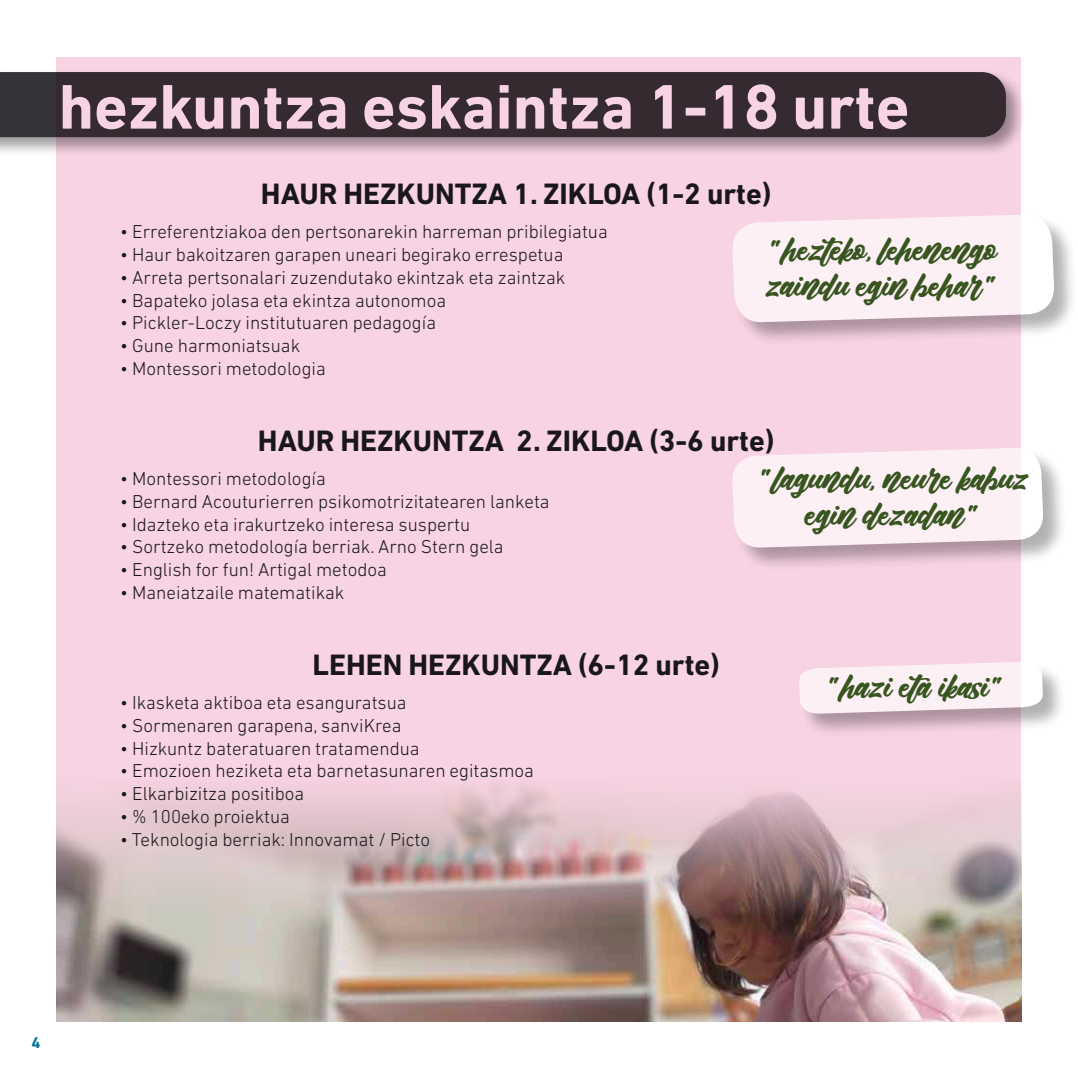
<style>
.page{position:relative;width:1078px;height:1078px;background:#fff}
.page>*{position:absolute;margin:0;border:0;box-sizing:border-box;transform-origin:0 0}
.t1{font:700 64px "DIN Next LT Pro";color:#fff}
.t2{font:700 30px "DIN Next LT Pro";color:#1a171c}
.t3{font:26px/36px "Adhellia DEMOFORPERSONALUSE";color:#385520}
.t4{font:300 19px "DIN Next LT Pro";color:#1a171c}
.t5{font:700 16px "DIN Next LT Pro";color:#007297}
</style>
<div class="page">
<div style="left:57px;top:57px;width:963px;height:963px;background:#f8d3e3"></div>
<div style="left:0;top:68px;width:1025px;height:90px;background:#1a171c;opacity:.5"></div>
<svg style="left:0;top:72px;width:1005px;height:65px;background:#342b30"></svg>
<img style="left:57px;top:785px;width:963px;height:235px">
<div style="left:732px;top:214px;width:345px;height:132px;background:#1a171c;opacity:.5"></div>
<svg style="left:732px;top:214px;width:322px;height:109px;background:#f8ebf1"></svg>
<div style="left:732px;top:448px;width:335px;height:123px;background:#1a171c;opacity:.5"></div>
<svg style="left:732px;top:447px;width:311px;height:101px;background:#f8ebf0"></svg>
<div style="left:799px;top:661px;width:267px;height:76px;background:#1a171c;opacity:.5"></div>
<svg style="left:799px;top:661px;width:244px;height:53px"></svg>
<h1 class="t1" style="left:59px;top:69px;width:852px">hezkuntza eskaintza 1-18 urte</h1>
<p class="t2" style="left:261px;top:176px;width:511px">HAUR HEZKUNTZA 1. ZIKLOA (1-2 urte)</p>
<p class="t4" style="left:120px;top:221px;width:489px">• Erreferentziakoa den pertsonarekin harreman pribilegiatua</p>
<p class="t4" style="left:120px;top:243px;width:444px">• Haur bakoitzaren garapen uneari begirako errespetua</p>
<p class="t4" style="left:120px;top:266px;width:446px">• Arreta pertsonalari zuzendutako ekintzak eta zaintzak</p>
<p class="t4" style="left:120px;top:289px;width:327px">• Bapateko jolasa eta ekintza autonomoa</p>
<p class="t4" style="left:120px;top:312px;width:317px">• Pickler-Loczy institutuaren pedagogía</p>
<p class="t4" style="left:120px;top:335px;width:181px">• Gune harmoniatsuak</p>
<p class="t4" style="left:120px;top:357px;width:207px">• Montessori metodologia</p>
<p class="t3" style="left:765px;top:231px;width:233px">"hezteko, lehenengo zaindu egin behar"</p>
<p class="t2" style="left:258px;top:423px;width:518px">HAUR HEZKUNTZA 2. ZIKLOA (3-6 urte)</p>
<p class="t4" style="left:120px;top:467px;width:207px">• Montessori metodología</p>
<p class="t4" style="left:120px;top:490px;width:431px">• Bernard Acouturierren psikomotrizitatearen lanketa</p>
<p class="t4" style="left:120px;top:513px;width:351px">• Idazteko eta irakurtzeko interesa suspertu</p>
<p class="t4" style="left:120px;top:536px;width:385px">• Sortzeko metodología berriak. Arno Stern gela</p>
<p class="t4" style="left:120px;top:558px;width:268px">• English for fun! Artigal metodoa</p>
<p class="t4" style="left:120px;top:581px;width:226px">• Maneiatzaile matematikak</p>
<p class="t3" style="left:757px;top:460px;width:271px">"lagundu, neure kabuz</p>
<p class="t3" style="left:804px;top:496px;width:177px">egin dezadan"</p>
<p class="t2" style="left:312px;top:647px;width:408px">LEHEN HEZKUNTZA (6-12 urte)</p>
<p class="t4" style="left:120px;top:691px;width:288px">• Ikasketa aktiboa eta esanguratsua</p>
<p class="t4" style="left:120px;top:714px;width:283px">• Sormenaren garapena, sanviKrea</p>
<p class="t4" style="left:120px;top:737px;width:301px">• Hizkuntz bateratuaren tratamendua</p>
<p class="t4" style="left:120px;top:759px;width:415px">• Emozioen heziketa eta barnetasunaren egitasmoa</p>
<p class="t4" style="left:120px;top:782px;width:186px">• Elkarbizitza positiboa</p>
<p class="t4" style="left:120px;top:805px;width:171px">• % 100eko proiektua</p>
<p class="t4" style="left:120px;top:828px;width:311px">• Teknologia berriak: Innovamat / Picto</p>
<p class="t3" style="left:825px;top:668px;width:181px">"hazi eta ikasi"</p>
<p class="t5" style="left:32px;top:1032px;width:10px">4</p>
</div>
